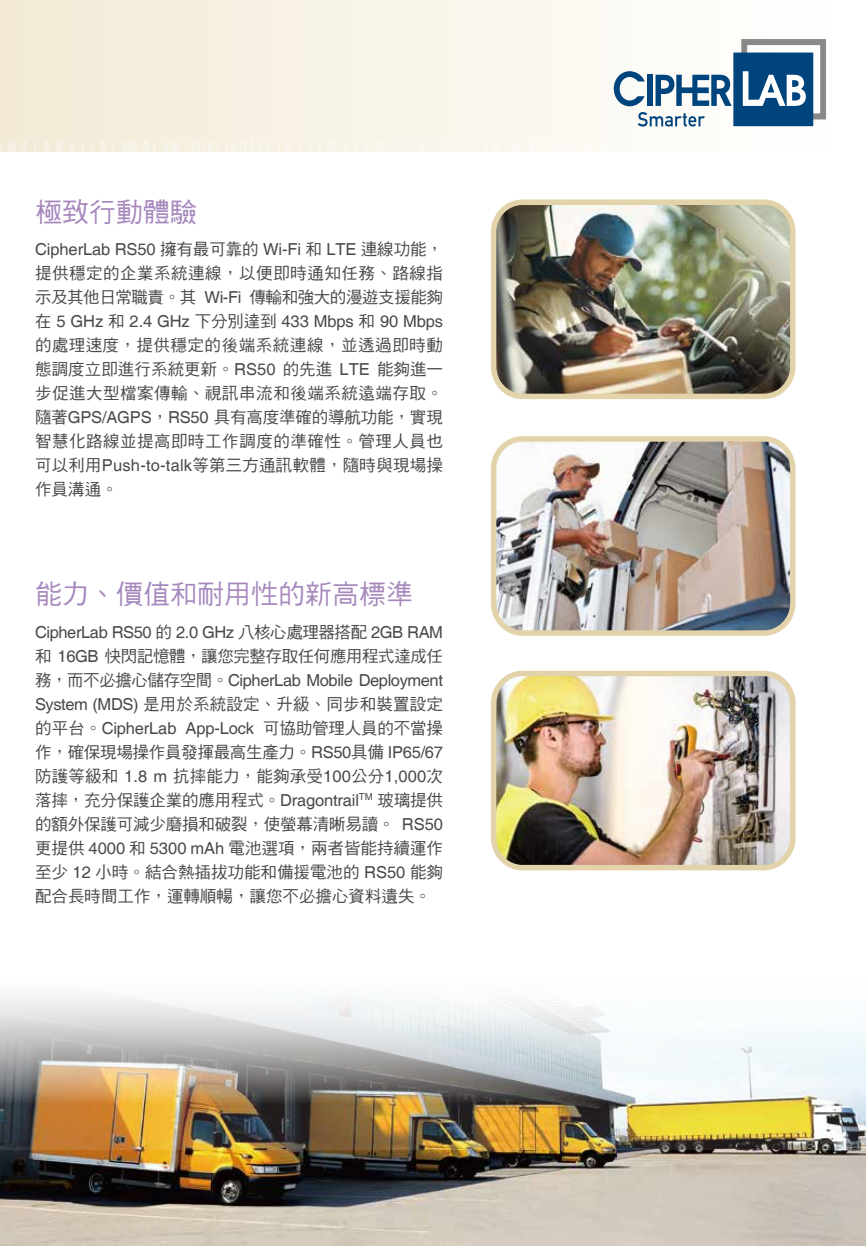
<style>
.page{position:relative;width:866px;height:1246px;background:#fff}
.page>*{position:absolute;margin:0;border:0;box-sizing:border-box;transform-origin:0 0}
.t1{font:27px "DF Hei W5 WINP BF";color:#a688bd}
.t2{font:16.5px/24px "DF Hei Std W5";color:#4c4948;text-align:justify}
.t3{font:16.5px "Helvetica";letter-spacing:-.01em;color:#4c4948}
.t4{font:16.5px/24px "DF Hei Std W5";letter-spacing:.03em;color:#4c4948}
.t5{font:16.5px "DF Hei Std W5";letter-spacing:-.025em;color:#4c4948}
.s1{font-family:"DF Hei Std W5"}
.s2{font-family:"Helvetica"}
</style>
<div class="page">
<div style="left:0;top:0;width:866px;height:152px;background:linear-gradient(to right,#f2ead6,#fff)"></div>
<div style="left:121px;top:141px;width:15px;height:11px;background:#f7f2e6"></div>
<svg style="left:164px;top:141px;width:3px;height:11px"></svg>
<svg style="left:217px;top:141px;width:2px;height:11px"></svg>
<div style="left:208px;top:141px;width:5px;height:11px;background:#f7f3e9"></div>
<div style="left:143px;top:141px;width:6px;height:11px;background:#f7f3e7"></div>
<div style="left:171px;top:141px;width:8px;height:11px;background:#f7f3e8"></div>
<hr style="left:191px;top:141px;width:4px;height:11px;background:#f7f3e9">
<svg style="left:197px;top:141px;width:7px;height:11px"></svg>
<hr style="left:266px;top:141px;width:4px;height:11px;background:#f8f5eb">
<svg style="left:225px;top:141px;width:2px;height:11px"></svg>
<div style="left:231px;top:141px;width:5px;height:11px;background:#f8f4e9"></div>
<div style="left:285px;top:141px;width:5px;height:11px;background:#f9f5ec"></div>
<svg style="left:259px;top:141px;width:3px;height:11px"></svg>
<svg style="left:240px;top:141px;width:13px;height:11px"></svg>
<div style="left:56px;top:141px;width:7px;height:11px;background:#f6f1e4"></div>
<hr style="left:23px;top:141px;width:4px;height:11px;background:#f5f0e2">
<svg style="left:34px;top:141px;width:2px;height:11px"></svg>
<div style="left:43px;top:141px;width:6px;height:11px;background:#f5f0e3"></div>
<div style="left:9px;top:141px;width:7px;height:11px;background:#f5f0e2"></div>
<svg style="left:112px;top:141px;width:2px;height:11px"></svg>
<div style="left:100px;top:141px;width:5px;height:11px;background:#f7f2e5"></div>
<hr style="left:70px;top:141px;width:4px;height:11px;background:#f6f1e4">
<svg style="left:91px;top:141px;width:2px;height:11px"></svg>
<svg style="left:81px;top:141px;width:3px;height:11px"></svg>
<div style="left:442px;top:141px;width:15px;height:11px;background:#fbf8f1"></div>
<hr style="left:484px;top:141px;width:4px;height:11px;background:#fbf9f3">
<svg style="left:474px;top:141px;width:2px;height:11px"></svg>
<div style="left:529px;top:141px;width:5px;height:11px;background:#fcfaf4"></div>
<div style="left:464px;top:141px;width:6px;height:11px;background:#fbf8f2"></div>
<div style="left:492px;top:141px;width:7px;height:11px;background:#fbf9f3"></div>
<hr style="left:511px;top:141px;width:4px;height:11px;background:#fbf9f3">
<svg style="left:517px;top:141px;width:7px;height:11px"></svg>
<div style="left:551px;top:141px;width:5px;height:11px;background:#fcfaf5"></div>
<div style="left:605px;top:141px;width:6px;height:11px;background:#fcfbf7"></div>
<svg style="left:580px;top:141px;width:10px;height:11px"></svg>
<hr style="left:570px;top:141px;width:4px;height:11px;background:#fcfaf5">
<svg style="left:561px;top:141px;width:7px;height:11px"></svg>
<div style="left:377px;top:141px;width:6px;height:11px;background:#faf7ef"></div>
<svg style="left:344px;top:141px;width:3px;height:11px"></svg>
<div style="left:364px;top:141px;width:5px;height:11px;background:#faf7ee"></div>
<div style="left:329px;top:141px;width:7px;height:11px;background:#faf6ee"></div>
<hr style="left:318px;top:141px;width:4px;height:11px;background:#f9f5ed">
<svg style="left:299px;top:141px;width:2px;height:11px"></svg>
<svg style="left:308px;top:141px;width:3px;height:11px"></svg>
<svg style="left:432px;top:141px;width:2px;height:11px"></svg>
<div style="left:420px;top:141px;width:5px;height:11px;background:#faf7f0"></div>
<hr style="left:390px;top:141px;width:4px;height:11px;background:#faf7f0">
<svg style="left:411px;top:141px;width:2px;height:11px"></svg>
<svg style="left:401px;top:141px;width:3px;height:11px"></svg>
<svg style="left:614px;top:38px;width:213px;height:89px"></svg>
<img style="left:0;top:1149px;width:866px;height:97px">
<img style="left:0;top:997px;width:866px;height:152px">
<img style="left:497px;top:205px;width:292px;height:188px">
<div style="left:491px;top:199px;width:304px;height:200px;border:5px solid #e3d3aa;border-radius:29px"></div>
<img style="left:497px;top:442px;width:292px;height:188px">
<div style="left:491px;top:436px;width:304px;height:200px;border:5px solid #e3d3aa;border-radius:29px"></div>
<img style="left:497px;top:677px;width:292px;height:187px">
<div style="left:491px;top:671px;width:304px;height:199px;border:5px solid #e3d3aa;border-radius:29px"></div>
<h1 class="t1" style="left:35px;top:199px;width:163px">極致行動體驗</h1>
<p class="t3" style="left:35px;top:240px;width:409px">CipherLab RS50 <span class="s1">擁有最可靠的</span> Wi-Fi <span class="s1">和</span> LTE <span class="s1">連線功能，</span></p>
<p class="t4" style="left:35px;top:261px;width:409px">提供穩定的企業系統連線，以便即時通知任務、路線指示及其他日常職責。其 <span class="s2">Wi-Fi</span> 傳輸和強大的漫遊支援能夠</p>
<p class="t3" style="left:35px;top:312px;width:409px"><span class="s1">在</span> 5 GHz <span class="s1">和</span> 2.4 GHz <span class="s1">下分別達到</span> 433 Mbps <span class="s1">和</span> 90 Mbps</p>
<p class="t2" style="left:35px;top:333px;width:409px">的處理速度，提供穩定的後端系統連線，並透過即時動態調度立即進行系統更新。<span class="s2">RS50</span> 的先進 <span class="s2">LTE</span> 能夠進一步促進大型檔案傳輸、視訊串流和後端系統遠端存取。隨著<span class="s2">GPS/AGPS</span>，<span class="s2">RS50</span> 具有高度準確的導航功能，實現智慧化路線並提高即時工作調度的準確性。管理人員也可以利用<span class="s2">Push-to-talk</span>等第三方通訊軟體，隨時與現場操作員溝通。</p>
<h1 class="t1" style="left:35px;top:580px;width:379px">能力、價值和耐用性的新高標準</h1>
<p class="t3" style="left:35px;top:622px;width:409px">CipherLab RS50 <span class="s1">的</span> 2.0 GHz <span class="s1">八核心處理器搭配</span> 2GB RAM</p>
<p class="t5" style="left:35px;top:647px;width:409px">和 <span class="s2">16GB</span> 快閃記憶體，讓您完整存取任何應用程式達成任</p>
<p class="t3" style="left:35px;top:670px;width:409px"><span class="s1">務，而不必擔心儲存空間。</span>CipherLab Mobile Deployment</p>
<p class="t2" style="left:35px;top:691px;width:409px"><span class="s2">System (MDS)</span> 是用於系統設定、升級、同步和裝置設定</p>
<p class="t3" style="left:35px;top:718px;width:409px"><span class="s1">的平台。</span>CipherLab App-Lock <span class="s1">可協助管理人員的不當操</span></p>
<p class="t2" style="left:35px;top:739px;width:409px">作，確保現場操作員發揮最高生產力。<span class="s2">RS50</span>具備 <span class="s2">IP65/67</span>防護等級和 <span class="s2">1.8 m</span> 抗摔能力，能夠承受<span class="s2">100</span>公分<span class="s2">1,000</span>次落摔，充分保護企業的應用程式。<span class="s2">Dragontrail</span><sup>TM</sup> 玻璃提供的額外保護可減少磨損和破裂，使螢幕清晰易讀。 <span class="s2">RS50</span>更提供 <span class="s2">4000</span> 和 <span class="s2">5300 mAh</span> 電池選項，兩者皆能持續運作至少 <span class="s2">12</span> 小時。結合熱插拔功能和備援電池的 <span class="s2">RS50</span> 能夠配合長時間工作，運轉順暢，讓您不必擔心資料遺失。</p>
</div>
